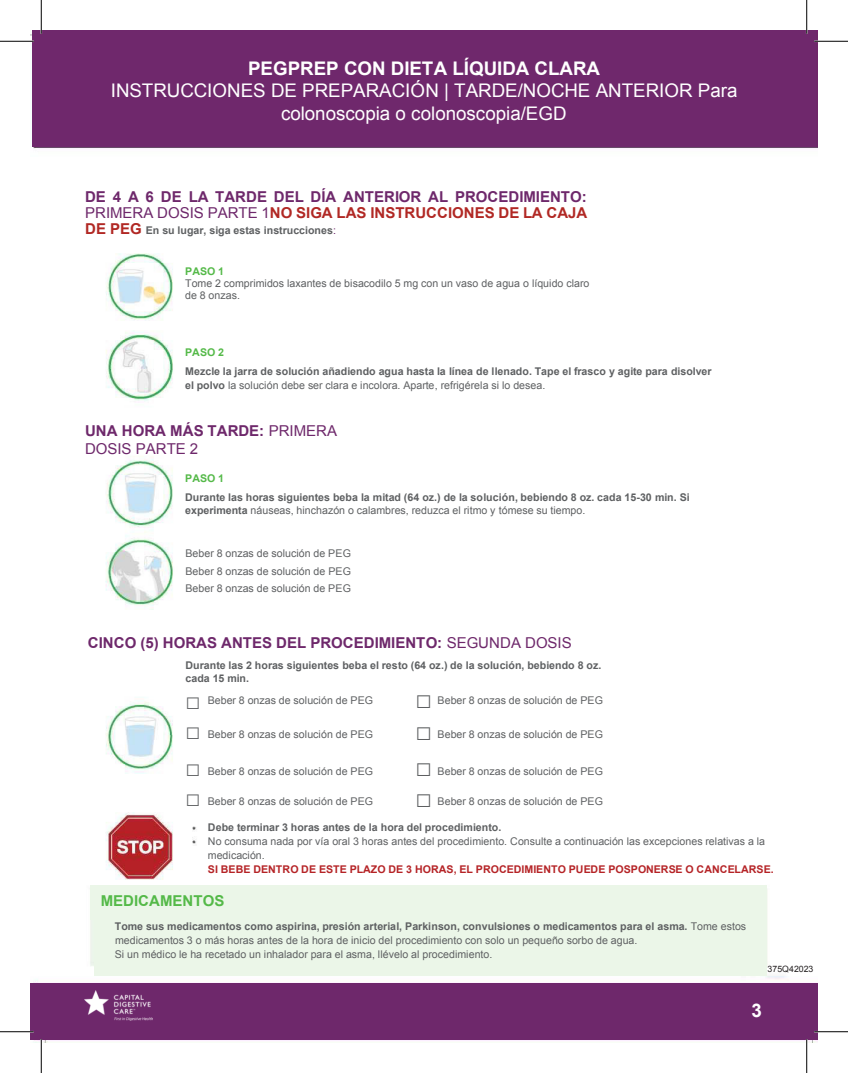
<style>
.page{position:relative;width:848px;height:1073px;background:#fff}
.page>*{position:absolute;margin:0;border:0;box-sizing:border-box;transform-origin:0 0}
.t1{font:18.75px/22.5px "Arial";color:#fff;text-align:center}
.t2{font:700 18.75px "Arial";color:#fff}
.t3{font:700 15px/16.2px "Arial";letter-spacing:.005em;color:#6e286b}
.t4{font:15px/17.5px "Arial";color:#6e286b}
.t5{font:700 15px "Arial";color:#54b948}
.t6{font:10.62px/17.5px "Arial";color:#5e6062}
.t7{font:700 10.62px/13.8px "Arial";color:#5e6062}
.t8{font:700 10.62px "Arial";letter-spacing:.01em;color:#b52326}
.t9{font:700 10.62px "Arial";letter-spacing:.01em;color:#54b948}
.t10{font:8.75px "Arial";letter-spacing:.01em;color:#231f20}
.s1{font-weight:400}
.s2{color:#b12824}
.s3{font-size:15px;color:#b12824}
.s4{font-weight:400;color:#6e286b}
.s5{font-weight:700}
.s6{font-size:25px}
.s7{font-size:27.5px}
</style>
<div class="page">
<img style="left:30px;top:30px;width:787px;height:1012px">
<div style="left:33px;top:30px;width:782px;height:49px;background:#6f286c"></div>
<hr style="left:815px;top:30px;width:1px;height:49px;background:#6f286c">
<div style="left:33px;top:79px;width:782px;height:22px;background:#6f286c"></div>
<svg style="left:815px;top:79px;width:1px;height:22px"></svg>
<div style="left:33px;top:101px;width:782px;height:45px;background:#6f286c"></div>
<hr style="left:33px;top:146px;width:782px;height:1px;background:#6f286c">
<hr style="left:815px;top:101px;width:1px;height:45px;background:#6f286c">
<div style="left:185px;top:544px;width:175px;height:18px;background:#fff"></div>
<div style="left:185px;top:562px;width:175px;height:17px;background:#fff"></div>
<div style="left:185px;top:579px;width:175px;height:18px;background:#fff"></div>
<div style="left:185px;top:683px;width:22px;height:34px;background:#fff"></div>
<div style="left:207px;top:683px;width:175px;height:34px;background:#fff"></div>
<div style="left:382px;top:683px;width:55px;height:34px;background:#fff"></div>
<div style="left:437px;top:683px;width:215px;height:34px;background:#fff"></div>
<div style="left:185px;top:717px;width:22px;height:33px;background:#fff"></div>
<div style="left:207px;top:717px;width:175px;height:33px;background:#fff"></div>
<div style="left:382px;top:717px;width:55px;height:33px;background:#fff"></div>
<div style="left:437px;top:717px;width:215px;height:33px;background:#fff"></div>
<div style="left:185px;top:750px;width:22px;height:41px;background:#fff"></div>
<div style="left:207px;top:750px;width:175px;height:41px;background:#fff"></div>
<div style="left:382px;top:750px;width:55px;height:41px;background:#fff"></div>
<div style="left:437px;top:750px;width:215px;height:41px;background:#fff"></div>
<div style="left:185px;top:791px;width:22px;height:19px;background:#fff"></div>
<div style="left:207px;top:791px;width:175px;height:19px;background:#fff"></div>
<div style="left:382px;top:791px;width:55px;height:19px;background:#fff"></div>
<div style="left:437px;top:791px;width:215px;height:19px;background:#fff"></div>
<div style="left:91px;top:885px;width:675px;height:34px;background:#ebf6e8"></div>
<hr style="left:90px;top:886px;width:1px;height:33px;background:#ebf6e8">
<hr style="left:766px;top:886px;width:1px;height:33px;background:#ebf6e8">
<div style="left:95px;top:919px;width:671px;height:14px;background:#ebf6e8"></div>
<div style="left:95px;top:933px;width:671px;height:13px;background:#ebf6e8"></div>
<div style="left:95px;top:946px;width:671px;height:29px;background:#ebf6e8"></div>
<hr style="left:95px;top:975px;width:671px;height:1px;background:#ebf6e8">
<svg style="left:90px;top:919px;width:5px;height:57px"></svg>
<svg style="left:766px;top:919px;width:1px;height:57px"></svg>
<div style="left:30px;top:983px;width:788px;height:56px;background:#6e286b"></div>
<img style="left:85px;top:990px;width:67px;height:30px">
<hr style="left:0;top:40px;width:34px;height:2px;background:#fff">
<hr style="left:814px;top:40px;width:34px;height:2px;background:#fff">
<hr style="left:0;top:1030px;width:34px;height:2px;background:#fff">
<hr style="left:814px;top:1030px;width:34px;height:2px;background:#fff">
<hr style="left:40px;top:0;width:2px;height:34px;background:#fff">
<hr style="left:40px;top:1039px;width:2px;height:33px;background:#fff">
<hr style="left:805px;top:0;width:2px;height:34px;background:#fff">
<hr style="left:805px;top:1039px;width:2px;height:33px;background:#fff">
<hr style="left:0;top:41px;width:34px;height:1px;background:#000">
<hr style="left:814px;top:41px;width:34px;height:1px;background:#000">
<hr style="left:0;top:1031px;width:34px;height:1px;background:#000">
<hr style="left:814px;top:1031px;width:34px;height:1px;background:#000">
<hr style="left:41px;top:0;width:1px;height:34px;background:#000">
<hr style="left:41px;top:1039px;width:1px;height:33px;background:#000">
<hr style="left:806px;top:0;width:1px;height:34px;background:#000">
<hr style="left:806px;top:1039px;width:1px;height:33px;background:#000">
<h1 class="t2" style="left:248px;top:56px;width:353px">PEGPREP CON DIETA LÍQUIDA CLARA</h1>
<h1 class="t1" style="left:111px;top:79px;width:628px">INSTRUCCIONES DE PREPARACIÓN | TARDE/NOCHE ANTERIOR Para colonoscopia o colonoscopia/EGD</h1>
<h2 class="t3" style="left:85px;top:189px;width:504px">DE 4 A 6 DE LA TARDE DEL DÍA ANTERIOR AL PROCEDIMIENTO:<br><span class="s1">PRIMERA DOSIS PARTE 1</span><span class="s2">NO SIGA LAS INSTRUCCIONES DE LA CAJA</span></h2>
<p class="t7" style="left:85px;top:224px;width:252px"><span class="s3">DE PEG</span> En su lugar, siga estas instrucciones<span class="s4">:</span></p>
<p class="t9" style="left:185px;top:264px;width:41px">PASO 1</p>
<p class="t6" style="left:185px;top:277px;width:406px;line-height:12.1px">Tome 2 comprimidos laxantes de bisacodilo 5 mg con un vaso de agua o líquido claro de 8 onzas.</p>
<p class="t9" style="left:185px;top:345px;width:41px">PASO 2</p>
<p class="t7" style="left:185px;top:364px;width:528px">Mezcle la jarra de solución añadiendo agua hasta la línea de llenado. Tape el frasco y agite para disolver el polvo <span class="s1">la solución debe ser clara e incolora. Aparte, refrigérela si lo desea.</span></p>
<h2 class="t4" style="left:85px;top:422px;width:253px"><span class="s5">UNA HORA MÁS TARDE:</span> PRIMERA<br>DOSIS PARTE 2</h2>
<p class="t9" style="left:185px;top:471px;width:41px">PASO 1</p>
<p class="t7" style="left:185px;top:490px;width:506px">Durante las horas siguientes beba la mitad (64 oz.) de la solución, bebiendo 8 oz. cada 15-30 min. Si experimenta <span class="s1">náuseas, hinchazón o calambres, reduzca el ritmo y tómese su tiempo.</span></p>
<p class="t6" style="left:185px;top:545px;width:167px;text-align:justify">Beber 8 onzas de solución de PEG Beber 8 onzas de solución de PEG Beber 8 onzas de solución de PEG</p>
<h2 class="t3" style="left:88px;top:635px;width:485px">CINCO (5) HORAS ANTES DEL PROCEDIMIENTO: <span class="s1">SEGUNDA DOSIS</span></h2>
<p class="t7" style="left:185px;top:660px;width:417px;line-height:12.2px">Durante las 2 horas siguientes beba el resto (64 oz.) de la solución, bebiendo 8 oz. cada 15 min.</p>
<p class="t6" style="left:185px;top:691px;width:189px"><span class="s6">□</span> Beber 8 onzas de solución de PEG</p>
<p class="t6" style="left:415px;top:691px;width:189px"><span class="s7">□</span> Beber 8 onzas de solución de PEG</p>
<p class="t6" style="left:185px;top:725px;width:189px"><span class="s6">□</span> Beber 8 onzas de solución de PEG</p>
<p class="t6" style="left:415px;top:725px;width:189px"><span class="s7">□</span> Beber 8 onzas de solución de PEG</p>
<p class="t6" style="left:185px;top:762px;width:189px"><span class="s6">□</span> Beber 8 onzas de solución de PEG</p>
<p class="t6" style="left:415px;top:762px;width:189px"><span class="s7">□</span> Beber 8 onzas de solución de PEG</p>
<p class="t6" style="left:185px;top:792px;width:189px"><span class="s6">□</span> Beber 8 onzas de solución de PEG</p>
<p class="t6" style="left:415px;top:792px;width:189px"><span class="s7">□</span> Beber 8 onzas de solución de PEG</p>
<p class="t7" style="left:208px;top:820px;width:295px">Debe terminar 3 horas antes de la hora del procedimiento.</p>
<p class="t6" style="left:208px;top:834px;width:558px;line-height:13.8px">No consuma nada por vía oral 3 horas antes del procedimiento. Consulte a continuación las excepciones relativas a la medicación.</p>
<p class="t8" style="left:208px;top:862px;width:567px">SI BEBE DENTRO DE ESTE PLAZO DE 3 HORAS, EL PROCEDIMIENTO PUEDE POSPONERSE O CANCELARSE.</p>
<h2 class="t5" style="left:101px;top:891px;width:125px">MEDICAMENTOS</h2>
<p class="t6" style="left:115px;top:919px;width:633px;line-height:13.9px"><span class="s5">Tome sus medicamentos como aspirina, presión arterial, Parkinson, convulsiones o medicamentos para el asma.</span> Tome estos medicamentos 3 o más horas antes de la hora de inicio del procedimiento con solo un pequeño sorbo de agua.<br>Si un médico le ha recetado un inhalador para el asma, llévelo al procedimiento.</p>
<p class="t10" style="left:767px;top:962px;width:47px">375Q42023</p>
<h1 class="t2" style="left:751px;top:997px;width:12px">3</h1>
</div>
